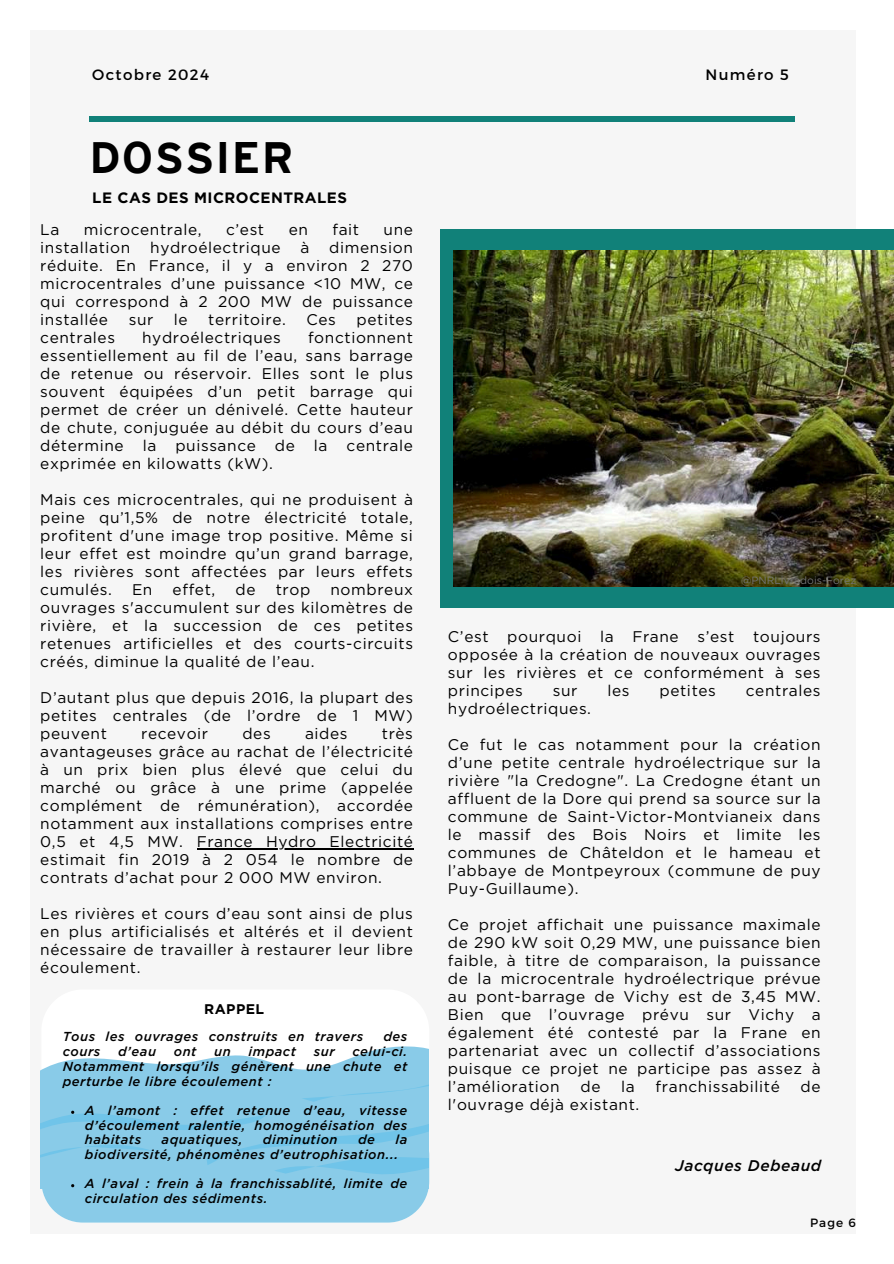
<style>
.page{position:relative;width:894px;height:1264px;background:#fff}
.page>*{position:absolute;margin:0;border:0;box-sizing:border-box;transform-origin:0 0}
.t1{font:700 44.1px "Interstate Mono";letter-spacing:.03em;color:#000}
.t2{font:15.45px/18px "Gotham";letter-spacing:.04em;color:#000;text-align:justify}
.t3{font:italic 500 15.45px "Gotham";letter-spacing:.04em;color:#000}
.t4{font:700 15px "Gotham";letter-spacing:.03em;color:#000}
.t5{font:15px "Montserrat";letter-spacing:.09em;color:#000}
.t6{font:700 13.95px "Gotham";letter-spacing:.03em;color:#000}
.t7{font:italic 500 13.05px/14.7px "Gotham";letter-spacing:.04em;color:#000;text-align:justify}
.t8{font:12px "Montserrat";color:#000}
.t9{font:10.5px "Gotham";color:#737373}
</style>
<div class="page">
<div style="left:30px;top:30px;width:825px;height:1203px;background:#f6f6f6"></div>
<div style="left:89px;top:116px;width:706px;height:6px;background:#118179"></div>
<div style="left:440px;top:229px;width:453px;height:378px;background:#118179"></div>
<img style="left:453px;top:250px;width:440px;height:336px">
<hr style="left:197px;top:848px;width:216px;height:1px;background:#000">
<div style="left:41px;top:989px;width:388px;height:233px;background:#fff;border-radius:42px"></div>
<div style="left:41px;top:1113px;width:388px;height:109px;background:#89cbe8;border-radius:42px"></div>
<svg style="left:40px;top:1046px;width:388px;height:142px;fill:#89cbe8"></svg>
<svg style="left:40px;top:1066px;width:388px;height:110px"></svg>
<p class="t5" style="left:92px;top:65px;width:118px">Octobre 2024</p>
<p class="t5" style="left:705px;top:65px;width:85px">Numéro 5</p>
<h1 class="t1" style="left:89px;top:141px;width:205px">DOSSIER</h1>
<p class="t4" style="left:92px;top:189px;width:256px">LE CAS DES MICROCENTRALES</p>
<p class="t2" style="left:40px;top:220px;width:21px">La</p>
<p class="t2" style="left:84px;top:220px;width:119px">microcentrale,</p>
<p class="t2" style="left:226px;top:220px;width:40px">c’est</p>
<p class="t2" style="left:288px;top:220px;width:21px">en</p>
<p class="t2" style="left:332px;top:220px;width:28px">fait</p>
<p class="t2" style="left:383px;top:220px;width:31px">une</p>
<p class="t2" style="left:40px;top:238px;width:92px">installation</p>
<p class="t2" style="left:150px;top:238px;width:132px">hydroélectrique</p>
<p class="t2" style="left:300px;top:238px;width:10px">à</p>
<p class="t2" style="left:40px;top:238px;width:374px;text-indent:289px">dimension réduite. En France, il y a environ 2 270 microcentrales d’une puissance &lt;10 MW, ce qui correspond à 2 200 MW de puissance installée</p>
<p class="t2" style="left:129px;top:310px;width:26px">sur</p>
<p class="t2" style="left:174px;top:310px;width:15px">le</p>
<p class="t2" style="left:208px;top:310px;width:79px">territoire.</p>
<p class="t2" style="left:306px;top:310px;width:31px">Ces</p>
<p class="t2" style="left:356px;top:310px;width:58px">petites</p>
<p class="t2" style="left:40px;top:328px;width:76px">centrales</p>
<p class="t2" style="left:142px;top:328px;width:140px">hydroélectriques</p>
<p class="t2" style="left:40px;top:328px;width:374px;text-indent:267px">fonctionnent essentiellement au fil de l’eau, sans barrage de retenue ou réservoir. Elles sont le plus souvent équipées d’un petit barrage qui permet de créer un dénivelé. Cette hauteur de chute, conjuguée au débit du cours d’eau détermine la puissance de la centrale exprimée en kilowatts (kW).</p>
<p class="t2" style="left:40px;top:490px;width:374px">Mais ces microcentrales, qui ne produisent à peine qu’1,5% de notre électricité totale, profitent d'une image trop positive. Même si leur effet est moindre qu’un grand barrage, les rivières sont affectées par leurs effets cumulés.</p>
<p class="t2" style="left:132px;top:580px;width:22px">En</p>
<p class="t2" style="left:173px;top:580px;width:44px">effet,</p>
<p class="t2" style="left:235px;top:580px;width:22px">de</p>
<p class="t2" style="left:275px;top:580px;width:36px">trop</p>
<p class="t2" style="left:40px;top:580px;width:374px;text-indent:290px">nombreux ouvrages s'accumulent sur des kilomètres de rivière, et la succession de ces petites retenues artificielles et des courts-circuits créés, diminue la qualité de l’eau.</p>
<p class="t2" style="left:40px;top:688px;width:374px">D’autant plus que depuis 2016, la plupart des petites centrales (de l’ordre de 1 MW) peuvent</p>
<p class="t2" style="left:40px;top:724px;width:374px;text-indent:341px">très avantageuses grâce au rachat de l’électricité à un prix bien plus élevé que celui du marché ou grâce à une prime (appelée complément de rémunération), accordée notamment aux installations comprises entre 0,5 et 4,5 MW. France Hydro Electricité estimait fin 2019 à 2 054 le nombre de contrats d’achat pour 2 000 MW environ.</p>
<p class="t2" style="left:40px;top:904px;width:374px">Les rivières et cours d’eau sont ainsi de plus en plus artificialisés et altérés et il devient nécessaire de travailler à restaurer leur libre écoulement.</p>
<p class="t2" style="left:141px;top:724px;width:69px">recevoir</p>
<p class="t2" style="left:242px;top:724px;width:30px">des</p>
<p class="t2" style="left:305px;top:724px;width:44px">aides</p>
<p class="t6" style="left:204px;top:1000px;width:61px">RAPPEL</p>
<p class="t7" style="left:63px;top:1029px;width:302px">Tous les ouvrages construits en travers</p>
<p class="t7" style="left:383px;top:1029px;width:25px">des</p>
<p class="t7" style="left:63px;top:1044px;width:39px">cours</p>
<p class="t7" style="left:118px;top:1044px;width:39px">d’eau</p>
<p class="t7" style="left:174px;top:1044px;width:24px">ont</p>
<p class="t7" style="left:214px;top:1044px;width:18px">un</p>
<p class="t7" style="left:248px;top:1044px;width:49px">impact</p>
<p class="t7" style="left:314px;top:1044px;width:22px">sur</p>
<p class="t7" style="left:63px;top:1044px;width:346px;text-indent:289px">celui-ci.<br>Notamment lorsqu’ils génèrent une chute et perturbe le libre écoulement :</p>
<p class="t7" style="left:85px;top:1102px;width:324px">A l’amont : effet retenue d’eau, vitesse d’écoulement ralentie, homogénéisation des habitats</p>
<p class="t7" style="left:85px;top:1132px;width:324px;text-indent:310px">la biodiversité, phénomènes d’eutrophisation...</p>
<p class="t7" style="left:85px;top:1176px;width:324px">A l’aval : frein à la franchissablité, limite de circulation des sédiments.</p>
<p class="t7" style="left:162px;top:1132px;width:82px">aquatiques,</p>
<p class="t7" style="left:263px;top:1132px;width:76px">diminution</p>
<p class="t7" style="left:358px;top:1132px;width:18px">de</p>
<p class="t9" style="left:741px;top:574px;width:116px">@PNRLivradois-Forez</p>
<p class="t2" style="left:448px;top:627px;width:374px">C’est pourquoi la Frane s’est toujours opposée à la création de nouveaux ouvrages sur les rivières et ce conformément à ses principes</p>
<p class="t2" style="left:552px;top:681px;width:26px">sur</p>
<p class="t2" style="left:607px;top:681px;width:24px">les</p>
<p class="t2" style="left:659px;top:681px;width:58px">petites</p>
<p class="t2" style="left:745px;top:681px;width:76px">centrales</p>
<p class="t2" style="left:448px;top:699px;width:145px">hydroélectriques.</p>
<p class="t2" style="left:448px;top:735px;width:374px">Ce fut le cas notamment pour la création d’une petite centrale hydroélectrique sur la rivière "la Credogne". La Credogne étant un affluent de la Dore qui prend sa source sur la commune de Saint-Victor-Montvianeix dans le massif des Bois Noirs et limite les communes de Châteldon et le hameau et l’abbaye de Montpeyroux (commune de puy Puy-Guillaume).</p>
<p class="t2" style="left:448px;top:915px;width:374px">Ce projet affichait une puissance maximale de 290 kW soit 0,29 MW, une puissance bien faible, à titre de comparaison, la puissance de la microcentrale hydroélectrique prévue au pont-barrage de Vichy est de 3,45 MW.<br>Bien que l’ouvrage prévu sur Vichy a également été contesté par la Frane en partenariat avec un collectif d’associations puisque ce projet ne participe pas assez à l’amélioration</p>
<p class="t2" style="left:580px;top:1077px;width:22px">de</p>
<p class="t2" style="left:621px;top:1077px;width:15px">la</p>
<p class="t2" style="left:655px;top:1077px;width:126px">franchissabilité</p>
<p class="t2" style="left:800px;top:1077px;width:22px">de</p>
<p class="t2" style="left:448px;top:1095px;width:193px">l'ouvrage déjà existant.</p>
<p class="t3" style="left:675px;top:1156px;width:148px">Jacques Debeaud</p>
<p class="t8" style="left:809px;top:1214px;width:47px">Page 6</p>
</div>
